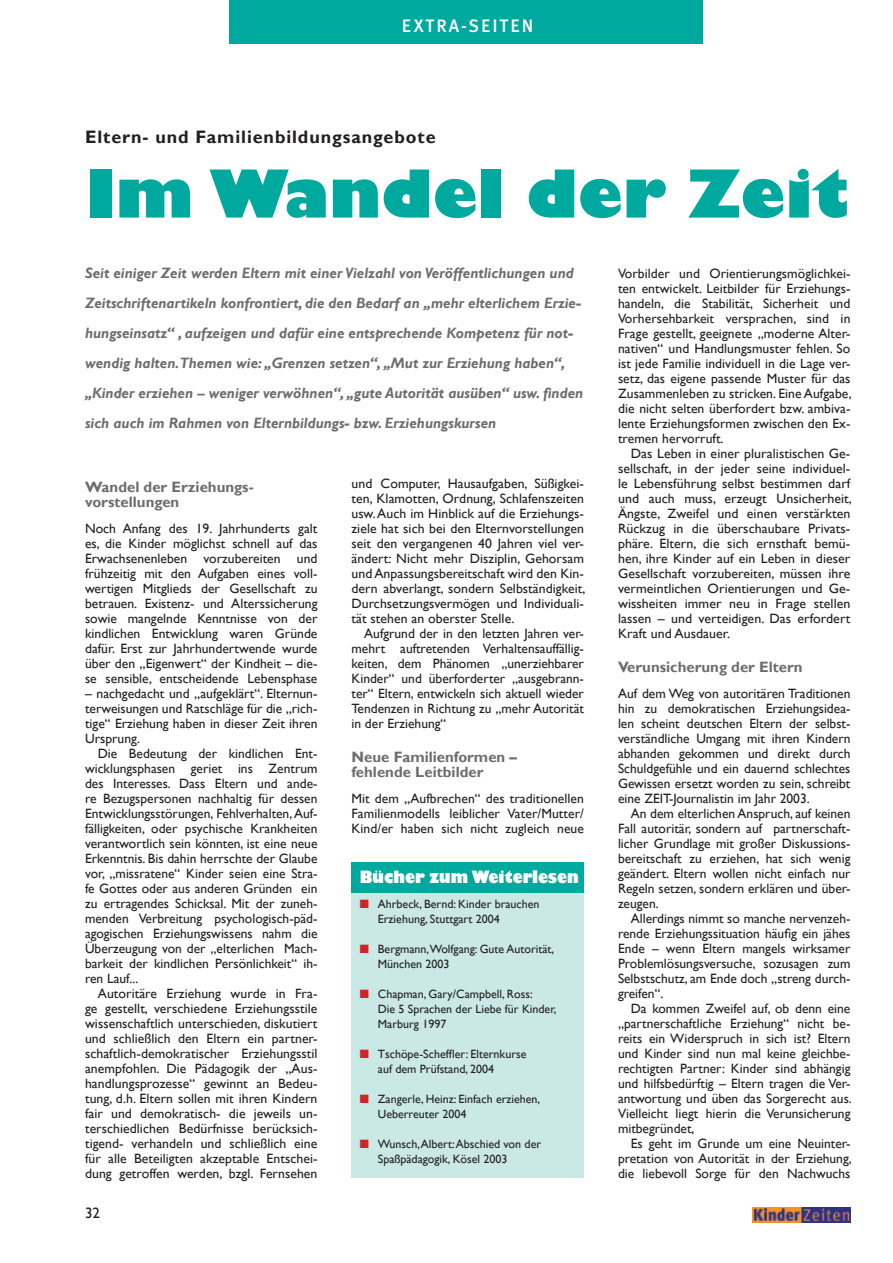
<style>
.page{position:relative;width:893px;height:1263px;background:#fff}
.page>*{position:absolute;margin:0;border:0;box-sizing:border-box;transform-origin:0 0}
.t1{font:800 64.5px "Gill Sans";color:#00a99d}
.t2{font:700 18px "Gill Sans";letter-spacing:.05em;color:#231f20}
.t3{font:500 18px "Meta Plus";letter-spacing:.1em;color:#fff}
.t4{font:800 16.5px "Gill Sans";letter-spacing:-.005em;color:#fff;scale:.88 1}
.t5{font:italic 700 15px/30px "Gill Sans";color:#6c6d70}
.t6{font:700 15px/15px "Gill Sans";color:#6c6d70}
.t7{font:15px "Gill Sans";color:#231f20}
.t8{font:13.5px/15px "Gill Sans";color:#231f20;text-align:justify}
.t9{font:12px/15px "Gill Sans";color:#231f20}
</style>
<div class="page">
<div style="left:230px;top:0;width:473px;height:44px;background:#00a99d"></div>
<div style="left:351px;top:863px;width:233px;height:315px;background:#c9e8e6"></div>
<div style="left:351px;top:863px;width:233px;height:30px;background:#00a99d"></div>
<img style="left:752px;top:1208px;width:98px;height:14px">
<h2 class="t3" style="left:402px;top:16px;width:133px">EXTRA-SEITEN</h2>
<h2 class="t2" style="left:85px;top:126px;width:352px">Eltern- und Familienbildungsangebote</h2>
<h1 class="t1" style="left:85px;top:153px;width:765px">Im Wandel der Zeit</h1>
<p class="t5" style="left:85px;top:258px;width:500px">Seit einiger Zeit werden Eltern mit einer Vielzahl von Veröffentlichungen und Zeitschriftenartikeln konfrontiert, die den Bedarf an „mehr elterlichem Erzie&shy;hungseinsatz“ , aufzeigen und dafür eine entsprechende Kompetenz für not&shy;wendig halten.Themen wie: „Grenzen setzen“, „Mut zur Erziehung haben“, „Kinder erziehen – weniger verwöhnen“, „gute Autorität ausüben“ usw. finden sich auch im Rahmen von Elternbildungs- bzw. Erziehungskursen</p>
<p class="t8" style="left:618px;top:266px;width:235px">Vorbilder und Orientierungsmöglichkei&shy;ten entwickelt. Leitbilder für Erziehungs&shy;handeln, die Stabilität, Sicherheit und Vorhersehbarkeit versprachen, sind in Frage gestellt, geeignete „moderne Alter&shy;nativen“ und Handlungsmuster fehlen. So ist jede Familie individuell in die Lage ver&shy;setz, das eigene passende Muster für das Zusammenleben zu stricken. Eine Aufgabe, die nicht selten überfordert bzw. ambiva&shy;lente Erziehungsformen zwischen den Ex&shy;tremen hervorruft.</p>
<p class="t8" style="left:618px;top:446px;width:235px;text-indent:13px">Das Leben in einer pluralistischen Ge&shy;sellschaft, in der jeder seine individuel&shy;le Lebensführung selbst bestimmen darf und auch muss, erzeugt Unsicherheit, Ängste, Zweifel und einen verstärkten Rückzug in die überschaubare Privats&shy;phäre. Eltern, die sich ernsthaft bemü&shy;hen, ihre Kinder auf ein Leben in dieser Gesellschaft vorzubereiten, müssen ihre vermeintlichen Orientierungen und Ge&shy;wissheiten immer neu in Frage stellen lassen – und verteidigen. Das erfordert Kraft und Ausdauer.</p>
<p class="t6" style="left:618px;top:660px;width:186px">Verunsicherung der Eltern</p>
<p class="t8" style="left:618px;top:686px;width:234px">Auf dem Weg von autoritären Traditionen hin zu demokratischen Erziehungsidea&shy;len scheint deutschen Eltern der selbst&shy;verständliche Umgang mit ihren Kindern abhanden gekommen und direkt durch Schuldgefühle und ein dauernd schlechtes Gewissen ersetzt worden zu sein, schreibt eine ZEIT-Journalistin im Jahr 2003.</p>
<p class="t8" style="left:618px;top:806px;width:234px;text-indent:13px">An dem elterlichen Anspruch, auf keinen Fall autoritär, sondern auf partnerschaft&shy;licher Grundlage mit großer Diskussions&shy;bereitschaft zu erziehen, hat sich wenig geändert. Eltern wollen nicht einfach nur Regeln setzen, sondern erklären und über&shy;zeugen.</p>
<p class="t8" style="left:618px;top:911px;width:234px;text-indent:13px">Allerdings nimmt so manche nervenzeh&shy;rende Erziehungssituation häufig ein jähes Ende – wenn Eltern mangels wirksamer Problemlösungsversuche, sozusagen zum Selbstschutz, am Ende doch „streng durch&shy;greifen“.</p>
<p class="t8" style="left:618px;top:1001px;width:235px;text-indent:13px">Da kommen Zweifel auf, ob denn eine „partnerschaftliche Erziehung“ nicht be&shy;reits ein Widerspruch in sich ist? Eltern und Kinder sind nun mal keine gleichbe&shy;rechtigten Partner: Kinder sind abhängig und hilfsbedürftig – Eltern tragen die Ver&shy;antwortung und üben das Sorgerecht aus.<br>Vielleicht liegt hierin die Verunsicherung mitbegründet,</p>
<p class="t8" style="left:618px;top:1136px;width:235px;text-indent:13px">Es geht im Grunde um eine Neuinter&shy;pretation von Autorität in der Erziehung, die liebevoll Sorge für den Nachwuchs</p>
<p class="t8" style="left:351px;top:476px;width:235px">und Computer, Hausaufgaben, Süßigkei&shy;ten, Klamotten, Ordnung, Schlafenszeiten usw. Auch im Hinblick auf die Erziehungs&shy;ziele hat sich bei den Elternvorstellungen seit den vergangenen 40 Jahren viel ver&shy;ändert: Nicht mehr Disziplin, Gehorsam und Anpassungsbereitschaft wird den Kin&shy;dern abverlangt, sondern Selbständigkeit, Durchsetzungsvermögen und Individuali&shy;tät stehen an oberster Stelle.</p>
<p class="t8" style="left:351px;top:626px;width:234px;text-indent:13px">Aufgrund der in den letzten Jahren ver&shy;mehrt auftretenden Verhaltensauffällig&shy;keiten, dem Phänomen „unerziehbarer Kinder“ und überforderter „ausgebrann&shy;ter“ Eltern, entwickeln sich aktuell wieder Tendenzen in Richtung zu „mehr Autorität in der Erziehung“</p>
<p class="t6" style="left:351px;top:750px;width:167px">Neue Familienformen – fehlende Leitbilder</p>
<p class="t8" style="left:351px;top:791px;width:234px">Mit dem „Aufbrechen“ des traditionellen Familienmodells leiblicher Vater/Mutter/ Kind/er haben sich nicht zugleich neue</p>
<p class="t6" style="left:85px;top:480px;width:170px">Wandel der Erziehungs&shy;vorstellungen</p>
<p class="t8" style="left:85px;top:521px;width:234px">Noch Anfang des 19. Jahrhunderts galt es, die Kinder möglichst schnell auf das Erwachsenenleben vorzubereiten und frühzeitig mit den Aufgaben eines voll&shy;wertigen Mitglieds der Gesellschaft zu betrauen. Existenz- und Alterssicherung sowie mangelnde Kenntnisse von der kindlichen Entwicklung waren Gründe dafür. Erst zur Jahrhundertwende wurde über den „Eigenwert“ der Kindheit – die&shy;se sensible, entscheidende Lebensphase</p>
<p class="t8" style="left:85px;top:686px;width:234px">– nachgedacht und „aufgeklärt“. Elternun&shy;terweisungen und Ratschläge für die „rich&shy;tige“ Erziehung haben in dieser Zeit ihren Ursprung.</p>
<p class="t8" style="left:85px;top:746px;width:234px;text-indent:13px">Die Bedeutung der kindlichen Ent&shy;wicklungsphasen geriet ins Zentrum des Interesses. Dass Eltern und ande&shy;re Bezugspersonen nachhaltig für dessen Entwicklungsstörungen, Fehlverhalten, Auf&shy;fälligkeiten, oder psychische Krankheiten verantwortlich sein könnten, ist eine neue Erkenntnis. Bis dahin herrschte der Glaube vor, „missratene“ Kinder seien eine Stra&shy;fe Gottes oder aus anderen Gründen ein zu ertragendes Schicksal. Mit der zuneh&shy;menden Verbreitung psychologisch-päd&shy;agogischen Erziehungswissens nahm die Überzeugung von der „elterlichen Mach&shy;barkeit der kindlichen Persönlichkeit“ ih&shy;ren Lauf...</p>
<p class="t8" style="left:85px;top:986px;width:234px;text-indent:13px">Autoritäre Erziehung wurde in Fra&shy;ge gestellt, verschiedene Erziehungsstile wissenschaftlich unterschieden, diskutiert und schließlich den Eltern ein partner&shy;schaftlich-demokratischer Erziehungsstil anempfohlen. Die Pädagogik der „Aus&shy;handlungsprozesse“ gewinnt an Bedeu&shy;tung, d.h. Eltern sollen mit ihren Kindern fair und demokratisch- die jeweils un&shy;terschiedlichen Bedürfnisse berücksich&shy;tigend- verhandeln und schließlich eine für alle Beteiligten akzeptable Entschei&shy;dung getroffen werden, bzgl. Fernsehen</p>
<p class="t4" style="left:360px;top:867px;width:250px">Bücher zum Weiterlesen</p>
<p class="t9" style="left:378px;top:896px;width:163px">Ahrbeck, Bernd: Kinder brauchen<br>Erziehung, Stuttgart 2004</p>
<p class="t9" style="left:378px;top:941px;width:178px">Bergmann,Wolfgang: Gute Autorität,<br>München 2003</p>
<p class="t9" style="left:378px;top:986px;width:180px">Chapman, Gary/Campbell, Ross:<br>Die 5 Sprachen der Liebe für Kinder,<br>Marburg 1997</p>
<p class="t9" style="left:378px;top:1046px;width:150px">Tschöpe-Scheffler: Elternkurse auf dem Prüfstand, 2004</p>
<p class="t9" style="left:378px;top:1091px;width:164px">Zangerle, Heinz: Einfach erziehen,<br>Ueberreuter 2004</p>
<p class="t9" style="left:378px;top:1136px;width:165px">Wunsch, Albert: Abschied von der<br>Spaßpädagogik, Kösel 2003</p>
<p class="t7" style="left:85px;top:1204px;width:16px">32</p>
</div>
